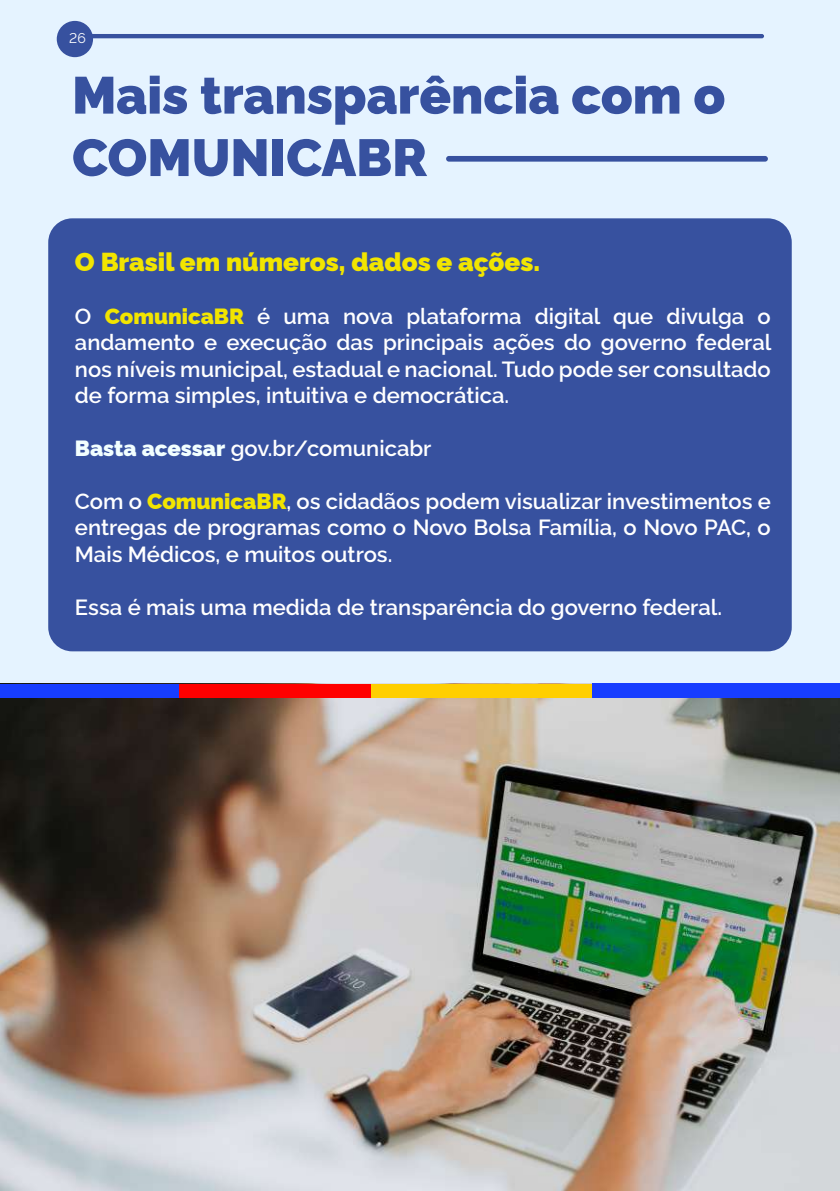
<style>
.page{position:relative;width:840px;height:1191px;background:#fff}
.page>*{position:absolute;margin:0;border:0;box-sizing:border-box;transform-origin:0 0}
.t1{font:900 52px/62.4px "Rawline";color:#37519f}
.t2{font:900 26px "Rawline";color:#f2e500}
.t3{font:600 22px/26.4px "Rawline";color:#fff;text-align:justify}
.t4{font:14px "Rawline";color:#fff}
.s1{font-weight:900;color:#f2e500}
.s2{font-weight:900;color:#f2ffff}
</style>
<div class="page">
<div style="left:0;top:0;width:839px;height:683px;background:#e5f3ff"></div>
<hr style="left:71px;top:34px;width:692px;height:4px;background:#37519f;border-radius:2px">
<div style="left:57px;top:21px;width:36px;height:36px;background:#37519f;border-radius:50%"></div>
<img style="left:0;top:683px;width:839px;height:508px">
<div style="left:446px;top:156px;width:321px;height:6px;background:#37519f;border-radius:3px"></div>
<div style="left:48px;top:218px;width:743px;height:433px;background:#37519f;border-radius:24px"></div>
<div style="left:0;top:684px;width:212px;height:14px;background:#173dff"></div>
<div style="left:179px;top:684px;width:230px;height:14px;background:#f00"></div>
<div style="left:371px;top:684px;width:230px;height:14px;background:#ffcf00"></div>
<div style="left:591px;top:683px;width:247px;height:15px;background:#173dff"></div>
<p class="t4" style="left:69px;top:27px;width:18px">26</p>
<h1 class="t1" style="left:72px;top:59px;width:654px">Mais transparência com o<br>COMUNICABR</h1>
<p class="t2" style="left:75px;top:242px;width:466px">O Brasil em números, dados e ações.</p>
<p class="t3" style="left:75px;top:301px;width:697px">O <span class="s1">ComunicaBR</span> é uma nova plataforma digital que divulga o andamento e execução das principais ações do governo federal nos níveis municipal, estadual e nacional. Tudo pode ser consultado de forma simples, intuitiva e democrática.</p>
<p class="t3" style="left:75px;top:433px;width:358px"><span class="s2">Basta acessar</span> gov.br/comunicabr</p>
<p class="t3" style="left:75px;top:486px;width:697px">Com o <span class="s1">ComunicaBR</span>, os cidadãos podem visualizar investimentos e entregas de programas como o Novo Bolsa Família, o Novo PAC, o Mais Médicos, e muitos outros.</p>
<p class="t3" style="left:75px;top:591px;width:648px">Essa é mais uma medida de transparência do governo federal.</p>
</div>
